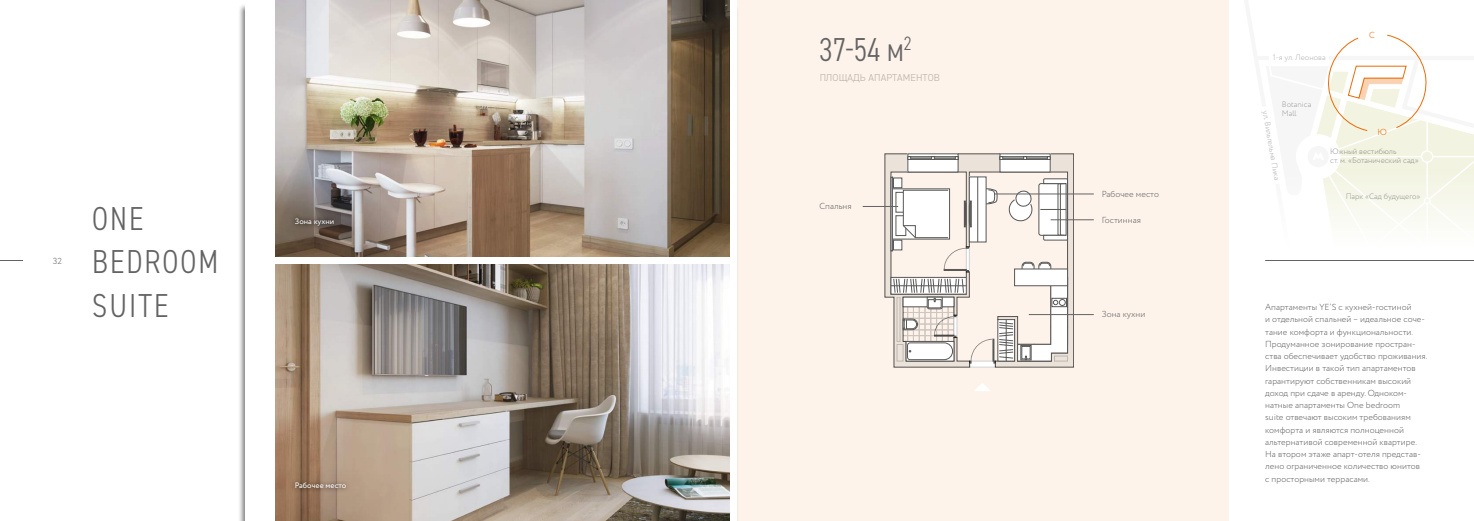
<style>
.page{position:relative;width:1474px;height:521px;background:#fff}
.page>*{position:absolute;margin:0;border:0;box-sizing:border-box;transform-origin:0 0}
.t1{font:300 33.25px/43.4px "DIN2014 Narrow";letter-spacing:.06em;color:#646363}
.t2{font:300 10.06px "DIN2014";letter-spacing:.01em;color:#b8b7b7}
.t3{font:300 8.75px/12.2px "Circe";letter-spacing:.005em;color:#646363}
.t4{font:300 8.75px "Circe";color:#ed6b06}
.t5{font:300 7.88px/9.5px "Circe";color:#9d9d9c}
.t6{font:300 7.88px "Circe";color:#b3b2b2}
.t7{font:7.88px "Circe";letter-spacing:.005em;color:#fff}
</style>
<div class="page">
<div style="left:737px;top:0;width:491px;height:521px;background:#fdf3eb"></div>
<svg style="left:884px;top:154px;width:189px;height:213px"></svg>
<div style="left:907px;top:154px;width:51px;height:18px;background:#fff"></div>
<div style="left:907px;top:158px;width:51px;height:2px;border:1px solid #575756"></div>
<div style="left:907px;top:156px;width:51px;height:2px;border:1px solid #575756"></div>
<svg style="left:907px;top:156px;width:3px;height:4px"></svg>
<svg style="left:955px;top:156px;width:3px;height:4px"></svg>
<svg style="left:931px;top:156px;width:3px;height:4px"></svg>
<div style="left:1000px;top:154px;width:50px;height:18px;background:#fff"></div>
<div style="left:999px;top:158px;width:51px;height:2px;border:1px solid #575756"></div>
<div style="left:999px;top:156px;width:51px;height:2px;border:1px solid #575756"></div>
<svg style="left:999px;top:156px;width:3px;height:4px"></svg>
<svg style="left:1047px;top:156px;width:3px;height:4px"></svg>
<svg style="left:1023px;top:156px;width:3px;height:4px"></svg>
<div style="left:891px;top:277px;width:75px;height:17px;background:#fff"></div>
<div style="left:890px;top:277px;width:76px;height:17px;border:1px solid #575756"></div>
<hr style="left:891px;top:286px;width:75px;height:1px;background:#575756">
<svg style="left:893px;top:247px;width:174px;height:116px"></svg>
<svg style="left:894px;top:191px;width:9px;height:46px"></svg>
<div style="left:892px;top:189px;width:57px;height:50px;border:1px solid #575756"></div>
<div style="left:896px;top:216px;width:9px;height:19px;background:#fff"></div>
<div style="left:895px;top:215px;width:11px;height:21px;border:1px solid #575756"></div>
<svg style="left:897px;top:194px;width:6px;height:16px"></svg>
<div style="left:890px;top:177px;width:2px;height:74px;border:1px solid #575756"></div>
<div style="left:893px;top:240px;width:8px;height:10px;background:#fff"></div>
<div style="left:893px;top:240px;width:9px;height:10px;border:1px solid #575756"></div>
<div style="left:893px;top:178px;width:8px;height:10px;background:#fff"></div>
<div style="left:893px;top:178px;width:9px;height:10px;border:1px solid #575756"></div>
<svg style="left:903px;top:190px;width:45px;height:48px"></svg>
<svg style="left:986px;top:188px;width:11px;height:16px"></svg>
<div style="left:969px;top:177px;width:17px;height:65px;background:#fff"></div>
<div style="left:969px;top:177px;width:17px;height:65px;border:1px solid #575756"></div>
<hr style="left:977px;top:177px;width:1px;height:65px;background:#575756">
<svg style="left:964px;top:201px;width:7px;height:26px"></svg>
<svg style="left:1007px;top:178px;width:60px;height:62px"></svg>
<svg style="left:1317px;top:34px;width:156px;height:190px"></svg>
<img style="left:276px;top:0;width:453px;height:257px">
<img style="left:276px;top:264px;width:453px;height:257px">
<svg style="left:975px;top:383px;width:15px;height:8px"></svg>
<hr style="left:1028px;top:314px;width:65px;height:1px;background:#646363">
<hr style="left:1050px;top:220px;width:43px;height:1px;background:#646363">
<hr style="left:994px;top:194px;width:99px;height:1px;background:#646363">
<hr style="left:862px;top:206px;width:36px;height:1px;background:#646363">
<hr style="left:1265px;top:260px;width:208px;height:1px;background:#646363">
<div style="left:290px;top:477px;width:61px;height:16px;background:#000;opacity:.75"></div>
<svg style="left:290px;top:213px;width:49px;height:18px"></svg>
<svg style="left:0;top:260px;width:23px;height:1px"></svg>
<p class="t3" style="left:53px;top:255px;width:11px">32</p>
<h1 class="t1" style="left:92px;top:197px;width:128px">ONE<br>BEDROOM<br>SUITE</h1>
<p class="t7" style="left:295px;top:216px;width:41px">Зона кухни</p>
<p class="t7" style="left:295px;top:480px;width:53px">Рабочее место</p>
<h1 class="t1" style="left:819px;top:28px;width:94px">37-54 м<sup>2</sup></h1>
<p class="t2" style="left:819px;top:72px;width:122px">ПЛОЩАДЬ АПАРТАМЕНТОВ</p>
<p class="t3" style="left:819px;top:200px;width:34px">Спальня</p>
<p class="t3" style="left:1101px;top:188px;width:59px">Рабочее место</p>
<p class="t3" style="left:1101px;top:214px;width:41px">Гостинная</p>
<p class="t3" style="left:1101px;top:308px;width:45px">Зона кухни</p>
<p class="t6" style="left:1272px;top:52px;width:54px">1-я ул. Леонова</p>
<p class="t4" style="left:1369px;top:29px;width:7px">C</p>
<p class="t5" style="left:1281px;top:100px;width:31px">Botanica<br>Mall</p>
<p class="t6" style="left:1270px;top:110px;width:71px;rotate:80deg">ул. Вильгельма Пика</p>
<p class="t4" style="left:1377px;top:126px;width:11px">Ю</p>
<p class="t5" style="left:1330px;top:147px;width:90px">Южный вестибюль<br>ст. м. «Ботанический сад»</p>
<p class="t5" style="left:1345px;top:191px;width:77px">Парк «Сад будущего»</p>
<p class="t3" style="left:1265px;top:301px;width:164px">Апартаменты YE’S с кухней-гостиной<br>и отдельной спальней – идеальное соче&shy;тание комфорта и функциональности.<br>Продуманное зонирование простран&shy;ства обеспечивает удобство проживания.<br>Инвестиции в такой тип апартаментов гарантируют собственникам высокий доход при сдаче в аренду. Одноком&shy;натные апартаменты One bedroom<br>suite отвечают высоким требованиям комфорта и являются полноценной альтернативой современной квартире.<br>На втором этаже апарт-отеля представ&shy;лено ограниченное количество юнитов<br>с просторными террасами.</p>
</div>
